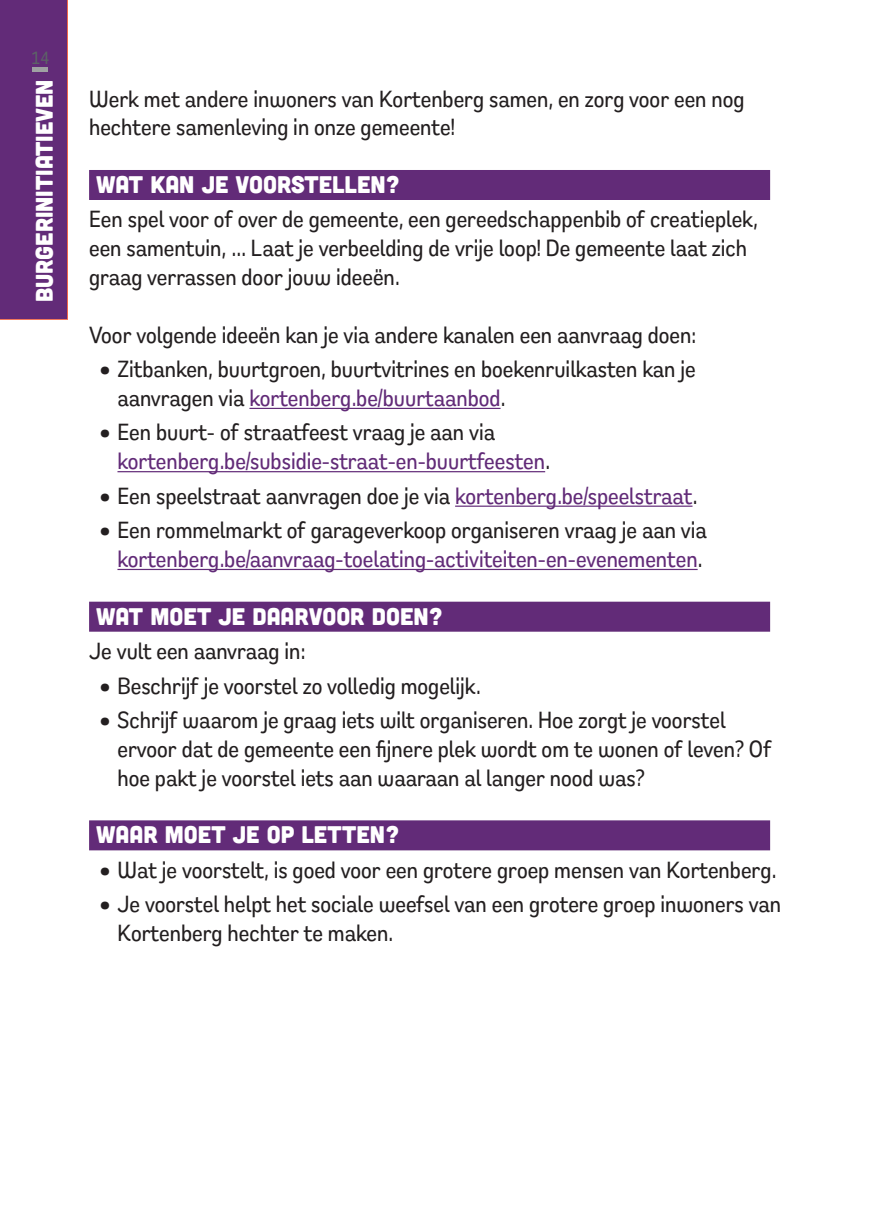
<style>
.page{position:relative;width:874px;height:1225px;background:#fff}
.page>*{position:absolute;margin:0;border:0;box-sizing:border-box;transform-origin:0 0}
.t1{font:500 24px/28.8px "Remora Sans W1";color:#231f20}
.t2{font:500 24px/28.8px "Remora Sans W1";color:#622b78}
.t3{font:24px "Cubano";color:#fff}
.t4{font:500 18px "Remora Sans W1";color:#5c6366}
.s1{color:#622b78}
.s2{color:#231f20}
</style>
<div class="page">
<div style="left:0;top:0;width:67px;height:319px;background:#622b78"></div>
<hr style="left:32px;top:67px;width:16px;height:4px;background:#9fa1a3">
<div style="left:89px;top:170px;width:680px;height:30px;background:#622b78"></div>
<hr style="left:249px;top:408px;width:251px;height:1px;background:#622b78">
<hr style="left:117px;top:471px;width:428px;height:1px;background:#622b78">
<hr style="left:455px;top:505px;width:237px;height:2px;background:#622b78">
<hr style="left:117px;top:569px;width:580px;height:1px;background:#622b78">
<div style="left:89px;top:601px;width:680px;height:30px;background:#622b78"></div>
<div style="left:89px;top:820px;width:680px;height:30px;background:#622b78"></div>
<p class="t4" style="left:31px;top:46px;width:19px">14</p>
<p class="t3" style="left:29px;top:302px;width:224px;rotate:-90deg">BURGERINITIATIEVEN</p>
<p class="t1" style="left:89px;top:83px;width:656px">Werk met andere inwoners van Kortenberg samen, en zorg voor een nog hechtere samenleving in onze gemeente!</p>
<p class="t3" style="left:96px;top:169px;width:305px">WAT KAN JE VOORSTELLEN?</p>
<p class="t1" style="left:89px;top:204px;width:669px">Een spel voor of over de gemeente, een gereedschappenbib of creatieplek, een samentuin, … Laat je verbeelding de vrije loop! De gemeente laat zich graag verrassen door jouw ideeën.</p>
<p class="t1" style="left:89px;top:320px;width:608px">Voor volgende ideeën kan je via andere kanalen een aanvraag doen:</p>
<p class="t1" style="left:117px;top:354px;width:579px;text-indent:-17px">• Zitbanken, buurtgroen, buurtvitrines en boekenruilkasten kan je aanvragen via <span class="s1">kortenberg.be/buurtaanbod</span>.</p>
<p class="t2" style="left:117px;top:417px;width:434px;text-indent:-17px"><span class="s2">• Een buurt- of straatfeest vraag je aan via </span>kortenberg.be/subsidie-straat-en-buurtfeesten<span class="s2">.</span></p>
<p class="t1" style="left:100px;top:481px;width:598px">• Een speelstraat aanvragen doe je via <span class="s1">kortenberg.be/speelstraat</span>.</p>
<p class="t2" style="left:100px;top:515px;width:607px;text-align:center"><span class="s2">• Een rommelmarkt of garageverkoop organiseren vraag je aan via </span>kortenberg.be/aanvraag-toelating-activiteiten-en-evenementen<span class="s2">.</span></p>
<p class="t3" style="left:96px;top:601px;width:348px">WAT MOET JE DAARVOOR DOEN?</p>
<p class="t1" style="left:89px;top:636px;width:217px">Je vult een aanvraag in:</p>
<p class="t1" style="left:100px;top:670px;width:381px">• Beschrijf je voorstel zo volledig mogelijk.</p>
<p class="t1" style="left:117px;top:705px;width:655px;text-indent:-17px">• Schrijf waarom je graag iets wilt organiseren. Hoe zorgt je voorstel ervoor dat de gemeente een fijnere plek wordt om te wonen of leven? Of hoe pakt je voorstel iets aan waaraan al langer nood was?</p>
<p class="t3" style="left:96px;top:819px;width:304px">WAAR MOET JE OP LETTEN?</p>
<p class="t1" style="left:100px;top:854px;width:677px">• Wat je voorstelt, is goed voor een grotere groep mensen van Kortenberg.</p>
<p class="t1" style="left:117px;top:889px;width:665px;text-indent:-17px">• Je voorstel helpt het sociale weefsel van een grotere groep inwoners van<br>Kortenberg hechter te maken.</p>
<p class="t3" style="left:29px;top:288px;width:72px;rotate:-90deg">BUURT</p>
</div>
